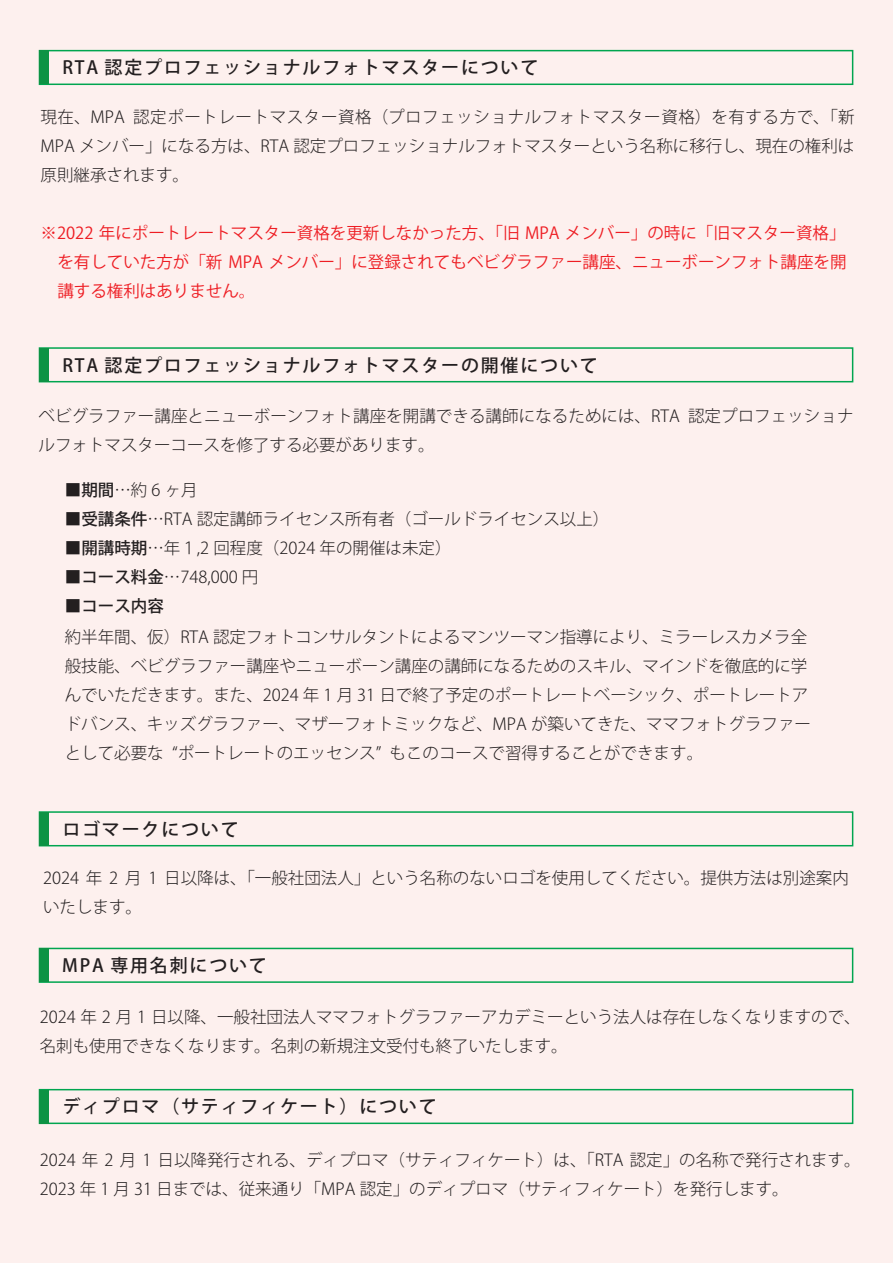
<style>
.page{position:relative;width:893px;height:1263px;background:#fdf0ee}
.page>*{position:absolute;margin:0;border:0;box-sizing:border-box;transform-origin:0 0}
.t1{font:500 18px "Koz Go Pro";letter-spacing:.1em;color:#231f20}
.t2{font:300 16.5px/28.8px "Koz Go Pro";color:#231f20}
.t3{font:16.5px/28.8px "Koz Go Pro";color:#ee1d23;text-align:justify}
.t4{font:500 16.5px "Koz Go Pro";color:#231f20}
.s1{font-weight:500}
</style>
<div class="page">
<div style="left:39px;top:50px;width:814px;height:35px;border:2px solid #00a54f"></div>
<div style="left:39px;top:51px;width:10px;height:33px;background:#0d9344"></div>
<div style="left:39px;top:347px;width:814px;height:35px;border:2px solid #00a54f"></div>
<div style="left:39px;top:348px;width:10px;height:34px;background:#0d9344"></div>
<div style="left:39px;top:811px;width:814px;height:35px;border:2px solid #00a54f"></div>
<div style="left:39px;top:812px;width:10px;height:34px;background:#0d9344"></div>
<div style="left:39px;top:948px;width:814px;height:35px;border:2px solid #00a54f"></div>
<div style="left:39px;top:948px;width:10px;height:34px;background:#0d9344"></div>
<div style="left:39px;top:1089px;width:814px;height:35px;border:2px solid #00a54f"></div>
<div style="left:39px;top:1090px;width:10px;height:33px;background:#0d9344"></div>
<p class="t1" style="left:62px;top:56px;width:478px">RTA 認定プロフェッショナルフォトマスターについて</p>
<p class="t2" style="left:41px;top:103px;width:815px;text-align:justify">現在、MPA 認定ポートレートマスター資格（プロフェッショナルフォトマスター資格）を有する方で、「新MPA メンバー」になる方は、RTA 認定プロフェッショナルフォトマスターという名称に移行し、現在の権利は原則継承されます。</p>
<p class="t3" style="left:57px;top:219px;width:791px;text-indent:-17px">※2022 年にポートレートマスター資格を更新しなかった方、「旧 MPA メンバー」の時に「旧マスター資格」を有していた方が「新 MPA メンバー」に登録されてもベビグラファー講座、ニューボーンフォト講座を開講する権利はありません。</p>
<p class="t1" style="left:62px;top:354px;width:537px">RTA 認定プロフェッショナルフォトマスターの開催について</p>
<p class="t2" style="left:39px;top:402px;width:816px">ベビグラファー講座とニューボーンフォト講座を開講できる講師になるためには、RTA 認定プロフェッショナルフォトマスターコースを修了する必要があります。</p>
<p class="t2" style="left:65px;top:476px;width:134px"><span class="s1">■期間</span>…約 6 ヶ月</p>
<p class="t2" style="left:65px;top:505px;width:546px"><span class="s1">■受講条件</span>…RTA 認定講師ライセンス所有者（ゴールドライセンス以上）</p>
<p class="t2" style="left:65px;top:533px;width:388px"><span class="s1">■開講時期</span>…年１,2 回程度（2024 年の開催は未定）</p>
<p class="t2" style="left:65px;top:562px;width:195px"><span class="s1">■コース料金</span>…748,000 円</p>
<p class="t4" style="left:65px;top:595px;width:100px">■コース内容</p>
<p class="t2" style="left:65px;top:623px;width:748px">約半年間、仮）RTA 認定フォトコンサルタントによるマンツーマン指導により、ミラーレスカメラ全般技能、ベビグラファー講座やニューボーン講座の講師になるためのスキル、マインドを徹底的に学んでいただきます。また、2024 年 1 月 31 日で終了予定のポートレートベーシック、ポートレートアドバンス、キッズグラファー、マザーフォトミックなど、MPA が築いてきた、ママフォトグラファーとして必要な “ポートレートのエッセンス” もこのコースで習得することができます。</p>
<p class="t1" style="left:62px;top:817px;width:178px">ロゴマークについて</p>
<p class="t2" style="left:43px;top:864px;width:807px">2024 年 2 月 1 日以降は、「一般社団法人」という名称のないロゴを使用してください。提供方法は別途案内いたします。</p>
<p class="t1" style="left:62px;top:954px;width:206px">MPA 専用名刺について</p>
<p class="t2" style="left:40px;top:1002px;width:822px">2024 年 2 月 1 日以降、一般社団法人ママフォトグラファーアカデミーという法人は存在しなくなりますので、名刺も使用できなくなります。名刺の新規注文受付も終了いたします。</p>
<p class="t1" style="left:62px;top:1095px;width:376px">ディプロマ（サティフィケート）について</p>
<p class="t2" style="left:40px;top:1146px;width:822px">2024 年 2 月 1 日以降発行される、ディプロマ（サティフィケート）は、「RTA 認定」の名称で発行されます。<br>2023 年 1 月 31 日までは、従来通り「MPA 認定」のディプロマ（サティフィケート）を発行します。</p>
</div>
